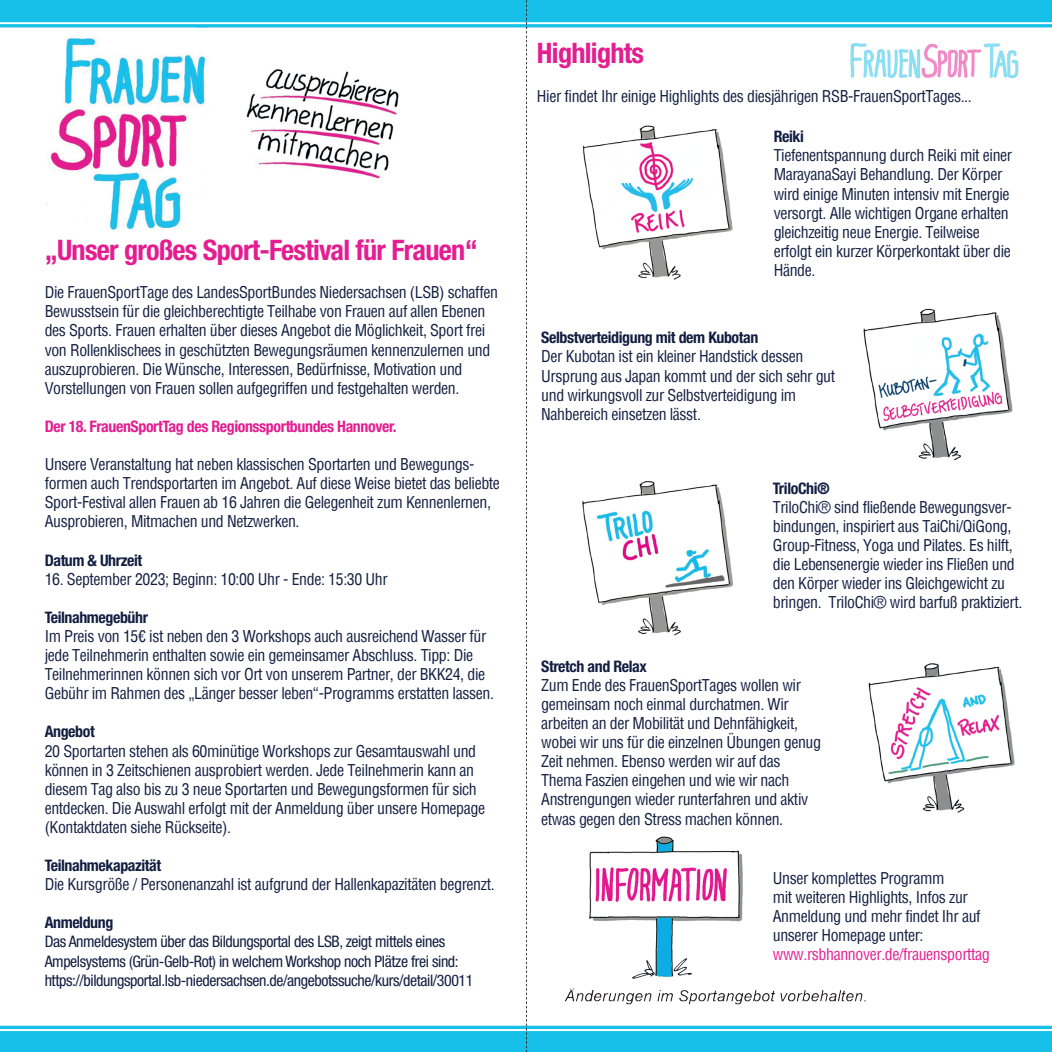
<style>
.page{position:relative;width:1052px;height:1052px;background:#fff}
.page>*{position:absolute;margin:0;border:0;box-sizing:border-box;transform-origin:0 0}
.t1{font:700 condensed 28.35px "Helvetica Neue LT Pro";letter-spacing:-.025em;color:#e41d90}
.t2{font:condensed 15.92px/19.1px "Helvetica";letter-spacing:-.025em;color:#121e41}
.t3{font:condensed 15.92px/19.1px "Helvetica Neue LT Pro";letter-spacing:-.025em;color:#121e41}
.t4{font:700 condensed 15.92px "Helvetica Neue LT Pro";letter-spacing:-.025em;color:#e41d90}
.t5{font:700 condensed 15.92px "Helvetica Neue LT Pro";letter-spacing:-.025em;color:#121e41}
.s1{font-family:"Helvetica Neue LT Pro";font-weight:700}
.s2{font-weight:700}
.s3{color:#e41d90}
</style>
<div class="page">
<img style="left:0;top:0;width:1052px;height:1052px">
<img style="left:589px;top:836px;width:154px;height:142px">
<img style="left:858px;top:305px;width:159px;height:159px">
<img style="left:580px;top:479px;width:155px;height:159px">
<img style="left:867px;top:656px;width:150px;height:157px">
<img style="left:580px;top:119px;width:155px;height:161px">
<img style="left:845px;top:32px;width:177px;height:51px">
<img style="left:47px;top:36px;width:169px;height:197px">
<p class="t1" style="left:45px;top:233px;width:434px">„Unser großes Sport-Festival für Frauen“</p>
<p class="t2" style="left:45px;top:283px;width:455px">Die FrauenSportTage des LandesSportBundes Niedersachsen (LSB) schaffen Bewusstsein für die gleichberechtigte Teilhabe von Frauen auf allen Ebenen des Sports. Frauen erhalten über dieses Angebot die Möglichkeit, Sport frei von Rollenklischees in geschützten Bewegungsräumen kennenzulernen und auszuprobieren. Die Wünsche, Interessen, Bedürfnisse, Motivation und Vorstellungen von Frauen sollen aufgegriffen und festgehalten werden.</p>
<p class="t4" style="left:45px;top:416px;width:353px">Der 18. FrauenSportTag des Regionssportbundes Hannover.</p>
<p class="t2" style="left:45px;top:454px;width:457px">Unsere Veranstaltung hat neben klassischen Sportarten und Bewegungs&shy;formen auch Trendsportarten im Angebot. Auf diese Weise bietet das beliebte Sport-Festival allen Frauen ab 16 Jahren die Gelegenheit zum Kennenlernen, Ausprobieren, Mitmachen und Netzwerken.</p>
<p class="t5" style="left:45px;top:550px;width:99px">Datum &amp; Uhrzeit</p>
<p class="t2" style="left:45px;top:569px;width:345px">16. September 2023; Beginn: 10:00 Uhr - Ende: 15:30 Uhr</p>
<p class="t2" style="left:45px;top:607px;width:451px"><span class="s1">Teilnahmegebühr<br></span>Im Preis von 15€ ist neben den 3 Workshops auch ausreichend Wasser für jede Teilnehmerin enthalten sowie ein gemeinsamer Abschluss. Tipp: Die Teilnehmerinnen können sich vor Ort von unserem Partner, der BKK24, die Gebühr im Rahmen des „Länger besser leben“-Programms erstatten lassen.</p>
<p class="t2" style="left:45px;top:722px;width:442px"><span class="s1">Angebot<br></span>20 Sportarten stehen als 60minütige Workshops zur Gesamtauswahl und können in 3 Zeitschienen ausprobiert werden. Jede Teilnehmerin kann an diesem Tag also bis zu 3 neue Sportarten und Bewegungsformen für sich entdecken. Die Auswahl erfolgt mit der Anmeldung über unsere Homepage (Kontaktdaten siehe Rückseite).</p>
<p class="t2" style="left:45px;top:855px;width:451px"><span class="s1">Teilnahmekapazität<br></span>Die Kursgröße / Personenanzahl ist aufgrund der Hallenkapazitäten begrenzt.</p>
<p class="t3" style="left:45px;top:913px;width:430px"><span class="s2">Anmeldung<br></span>Das Anmeldesystem über das Bildungsportal des LSB, zeigt mittels eines Ampelsystems (Grün-Gelb-Rot) in welchem Workshop noch Plätze frei sind: https://bildungsportal.lsb-niedersachsen.de/angebotssuche/kurs/detail/30011</p>
<p class="t1" style="left:537px;top:36px;width:109px">Highlights</p>
<p class="t2" style="left:537px;top:86px;width:436px">Hier findet Ihr einige Highlights des diesjährigen RSB-FrauenSportTages...</p>
<p class="t2" style="left:773px;top:127px;width:240px"><span class="s1">Reiki<br></span>Tiefenentspannung durch Reiki mit einer<br>MarayanaSayi Behandlung. Der Körper wird einige Minuten intensiv mit Energie versorgt. Alle wichtigen Organe erhalten gleichzeitig neue Energie. Teilweise erfolgt ein kurzer Körperkontakt über die<br>Hände.</p>
<p class="t2" style="left:541px;top:328px;width:295px"><span class="s1">Selbstverteidigung mit dem Kubotan<br></span>Der Kubotan ist ein kleiner Handstick dessen Ursprung aus Japan kommt und der sich sehr gut und wirkungsvoll zur Selbstverteidigung im Nahbereich einsetzen lässt.</p>
<p class="t2" style="left:773px;top:478px;width:251px"><span class="s1">TriloChi®<br></span>TriloChi® sind fließende Bewegungsver&shy;bindungen, inspiriert aus TaiChi/QiGong, Group-Fitness, Yoga und Pilates. Es hilft, die Lebensenergie wieder ins Fließen und den Körper wieder ins Gleichgewicht zu bringen. TriloChi® wird barfuß praktiziert.</p>
<p class="t2" style="left:541px;top:656px;width:281px"><span class="s1">Stretch and Relax<br></span>Zum Ende des FrauenSportTages wollen wir gemeinsam noch einmal durchatmen. Wir arbeiten an der Mobilität und Dehnfähigkeit, wobei wir uns für die einzelnen Übungen genug Zeit nehmen. Ebenso werden wir auf das Thema Faszien eingehen und wie wir nach Anstrengungen wieder runterfahren und aktiv etwas gegen den Stress machen können.</p>
<p class="t2" style="left:773px;top:868px;width:218px">Unser komplettes Programm<br>mit weiteren Highlights, Infos zur<br>Anmeldung und mehr findet Ihr auf unserer Homepage unter: <span class="s3">www.rsbhannover.de/frauensporttag</span></p>
</div>
